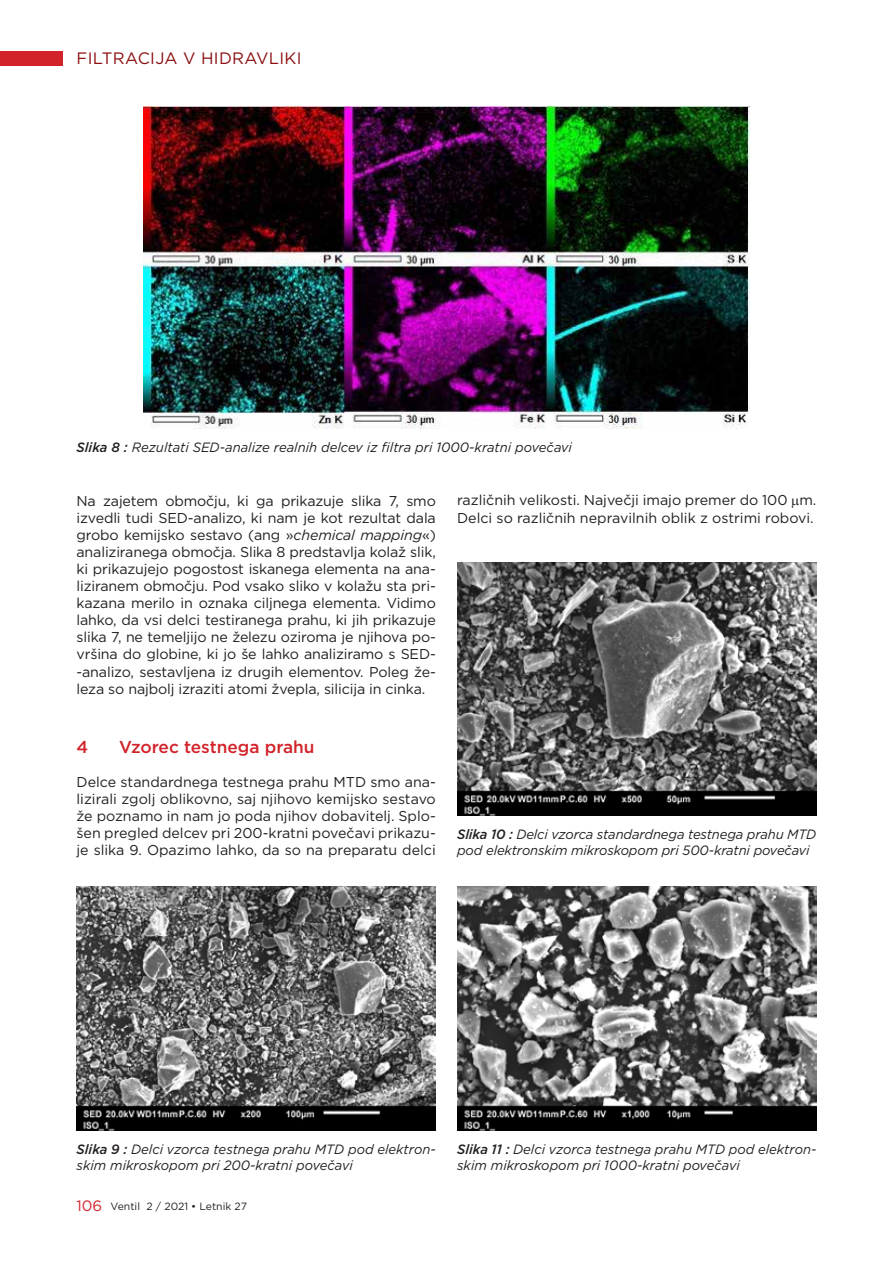
<style>
.page{position:relative;width:893px;height:1263px;background:#fff}
.page>*{position:absolute;margin:0;border:0;box-sizing:border-box;transform-origin:0 0}
.t1{font:500 17.25px "Gotham";color:#d2232a}
.t2{font:16.5px "Gotham";letter-spacing:.02em;color:#8b0e11}
.t3{font:14.25px/17.1px "Gotham";color:#231f20;text-align:justify}
.t4{font:italic 13.5px/16.2px "Gotham";color:#231f20}
.t5{font:10.5px "Gotham";color:#231f20}
.s1{font-weight:500}
.s2{font-style:italic}
.s3{font-size:15px;color:#d2232a}
</style>
<div class="page">
<div style="left:0;top:51px;width:62px;height:14px;background:#d2232a"></div>
<img style="left:143px;top:106px;width:607px;height:322px">
<img style="left:457px;top:563px;width:359px;height:252px">
<img style="left:457px;top:886px;width:359px;height:244px">
<img style="left:77px;top:886px;width:359px;height:244px">
<p class="t2" style="left:77px;top:48px;width:227px">FILTRACIJA V HIDRAVLIKI</p>
<p class="t4" style="left:77px;top:438px;width:497px"><span class="s1">Slika 8 :</span> Rezultati SED-analize realnih delcev iz filtra pri 1000-kratni povečavi</p>
<p class="t3" style="left:77px;top:492px;width:361px">Na zajetem območju, ki ga prikazuje slika 7, smo izvedli tudi SED-analizo, ki nam je kot rezultat dala grobo kemijsko sestavo (ang »<span class="s2">chemical mapping</span>«) analiziranega območja. Slika 8 predstavlja kolaž slik, ki prikazujejo pogostost iskanega elementa na ana&shy;liziranem območju. Pod vsako sliko v kolažu sta pri&shy;kazana merilo in oznaka ciljnega elementa. Vidimo lahko, da vsi delci testiranega prahu, ki jih prikazuje slika 7, ne temeljijo ne železu oziroma je njihova po&shy;vršina do globine, ki jo še lahko analiziramo s SED--analizo, sestavljena iz drugih elementov. Poleg že&shy;leza so najbolj izraziti atomi žvepla, silicija in cinka.</p>
<p class="t1" style="left:77px;top:735px;width:13px">4</p>
<p class="t1" style="left:119px;top:735px;width:197px">Vzorec testnega prahu</p>
<p class="t3" style="left:77px;top:773px;width:361px">Delce standardnega testnega prahu MTD smo ana&shy;lizirali zgolj oblikovno, saj njihovo kemijsko sestavo že poznamo in nam jo poda njihov dobavitelj. Splo&shy;šen pregled delcev pri 200-kratni povečavi prikazu&shy;je slika 9. Opazimo lahko, da so na preparatu delci</p>
<p class="t3" style="left:457px;top:492px;width:361px">različnih velikosti. Največji imajo premer do 100 m.<br>Delci so različnih nepravilnih oblik z ostrimi robovi.</p>
<p class="t4" style="left:457px;top:825px;width:361px"><span class="s1">Slika 10 :</span> Delci vzorca standardnega testnega prahu MTD pod elektronskim mikroskopom pri 500-kratni povečavi</p>
<p class="t4" style="left:77px;top:1140px;width:361px"><span class="s1">Slika 9 :</span> Delci vzorca testnega prahu MTD pod elektron&shy;skim mikroskopom pri 200-kratni povečavi</p>
<p class="t5" style="left:77px;top:1199px;width:172px"><span class="s3">106</span> Ventil 2 / 2021 • Letnik 27</p>
<p class="t4" style="left:457px;top:1140px;width:361px"><span class="s1">Slika 11 :</span> Delci vzorca testnega prahu MTD pod elektron&shy;skim mikroskopom pri 1000-kratni povečavi</p>
</div>
